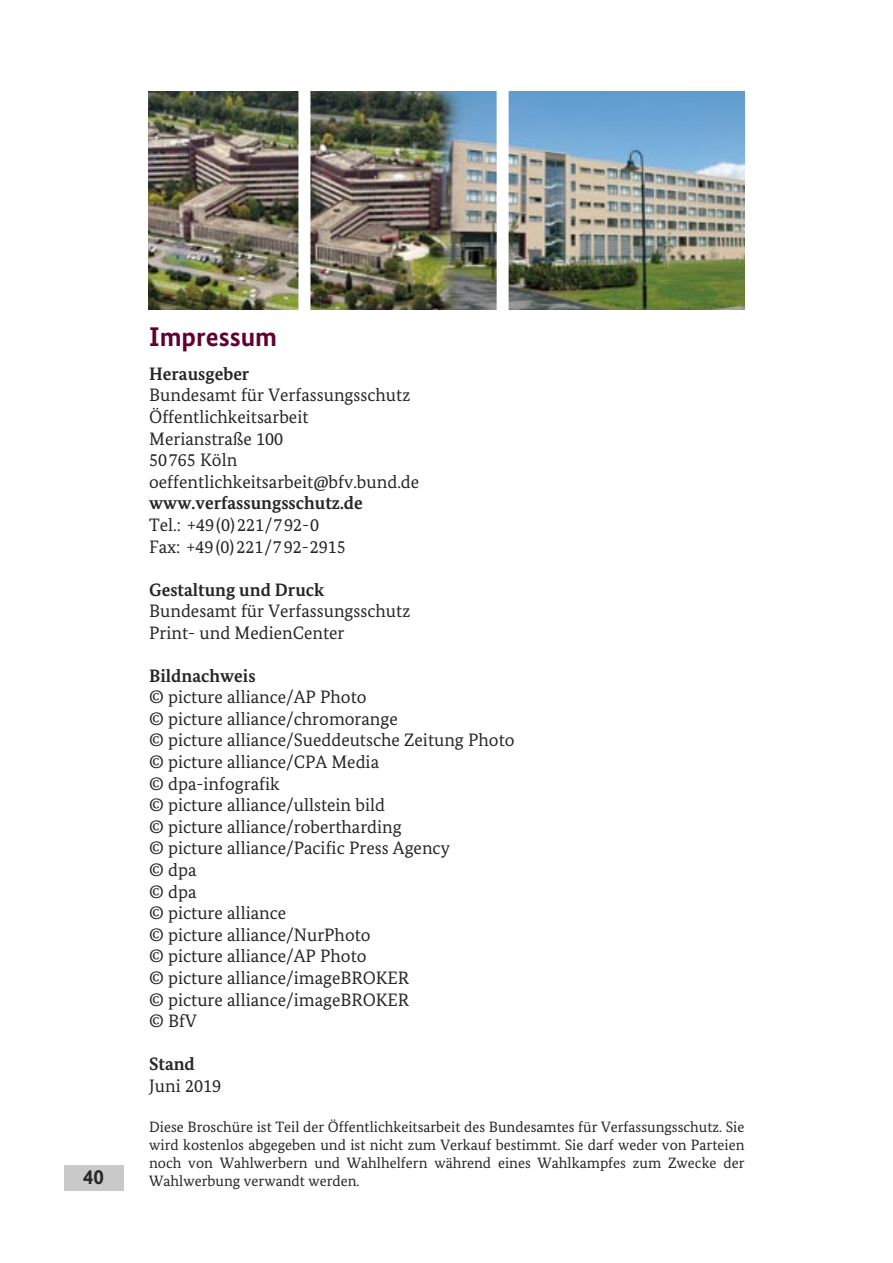
<style>
.page{position:relative;width:893px;height:1263px;background:#fff}
.page>*{position:absolute;margin:0;border:0;box-sizing:border-box;transform-origin:0 0}
.t1{font:700 27px "Bundes Sans";color:#620031}
.t2{font:700 21px "Bundes Sans";color:#272526}
.t3{font:18px/21.6px "Bundes Serif";color:#272526}
.t4{font:700 18px "Bundes Serif";color:#272526}
.t5{font:15px/18px "Bundes Serif";color:#272526;text-align:justify}
</style>
<div class="page">
<div style="left:64px;top:1165px;width:59px;height:26px;background:#c9c9c9"></div>
<img style="left:149px;top:92px;width:595px;height:218px">
<div style="left:298px;top:88px;width:12px;height:230px;background:#fff"></div>
<div style="left:497px;top:88px;width:12px;height:230px;background:#fff"></div>
<p class="t2" style="left:83px;top:1169px;width:22px">40</p>
<h1 class="t1" style="left:149px;top:327px;width:130px">Impressum</h1>
<p class="t4" style="left:149px;top:367px;width:102px">Herausgeber</p>
<p class="t3" style="left:149px;top:386px;width:272px">Bundesamt für Verfassungsschutz<br>Öffentlichkeitsarbeit<br>Merianstraße 100<br>50765 Köln oeffentlichkeitsarbeit@bfv.bund.de</p>
<p class="t4" style="left:149px;top:496px;width:215px">www.verfassungsschutz.de</p>
<p class="t3" style="left:149px;top:516px;width:198px">Tel.: +49 (0) 221/792-0<br>Fax: +49 (0) 221/792-2915</p>
<p class="t4" style="left:149px;top:582px;width:177px">Gestaltung und Druck</p>
<p class="t3" style="left:149px;top:602px;width:263px">Bundesamt für Verfassungsschutz<br>Print- und MedienCenter</p>
<p class="t4" style="left:149px;top:668px;width:108px">Bildnachweis</p>
<p class="t3" style="left:149px;top:688px;width:367px">© picture alliance/AP Photo<br>© picture alliance/chromorange<br>© picture alliance/Sueddeutsche Zeitung Photo © picture alliance/CPA Media<br>© dpa-infografik<br>© picture alliance/ullstein bild<br>© picture alliance/robertharding<br>© picture alliance/Pacific Press Agency<br>© dpa<br>© dpa<br>© picture alliance<br>© picture alliance/NurPhoto<br>© picture alliance/AP Photo<br>© picture alliance/imageBROKER<br>© picture alliance/imageBROKER<br>© BfV</p>
<p class="t4" style="left:149px;top:1057px;width:47px">Stand</p>
<p class="t3" style="left:149px;top:1076px;width:73px">Juni 2019</p>
<p class="t5" style="left:149px;top:1119px;width:597px">Diese Broschüre ist Teil der Öffentlichkeitsarbeit des Bundesamtes für Verfassungsschutz. Sie wird kostenlos abgegeben und ist nicht zum Verkauf bestimmt. Sie darf weder von Parteien noch von Wahlwerbern und Wahlhelfern während eines Wahlkampfes zum Zwecke der Wahlwerbung verwandt werden.</p>
</div>
